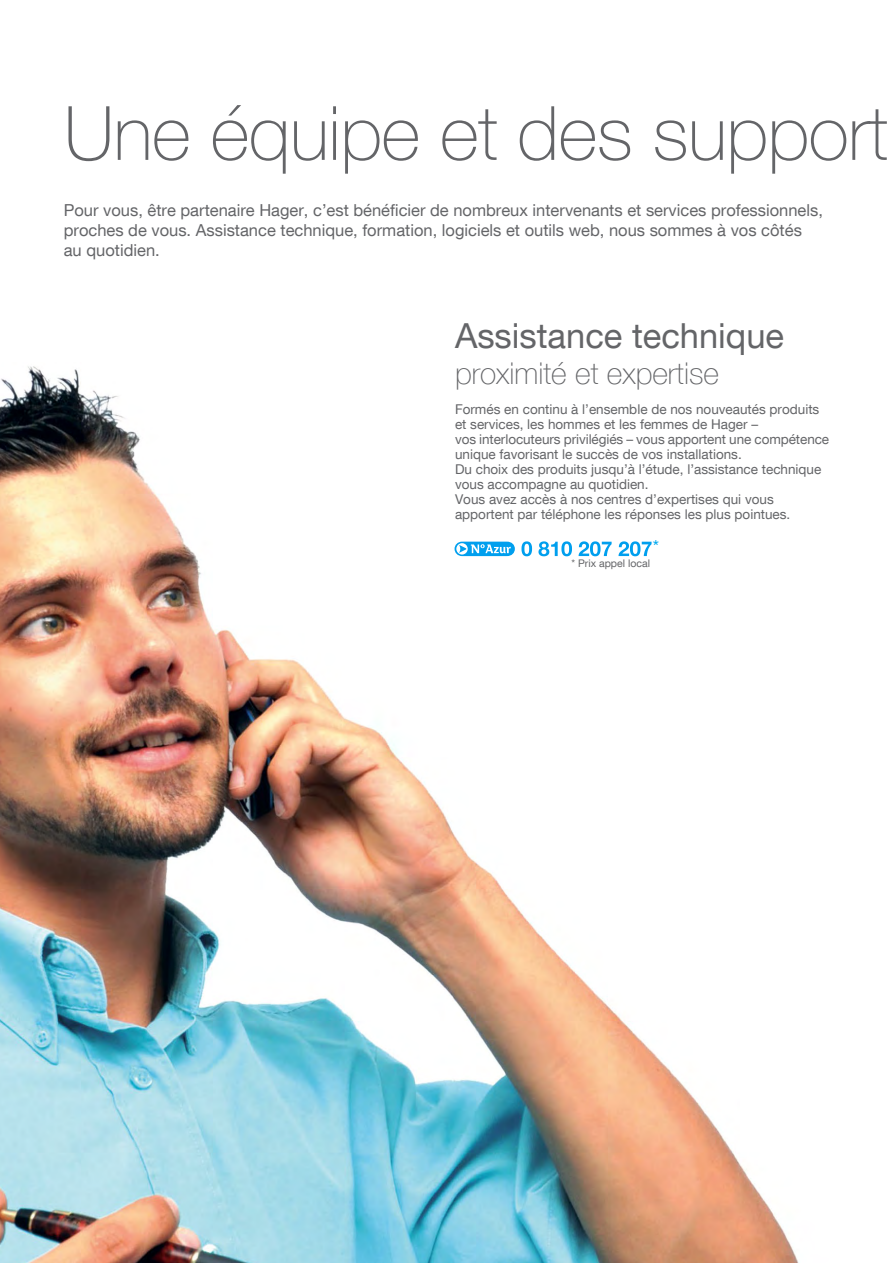
<style>
.page{position:relative;width:893px;height:1263px;background:#fff}
.page>*{position:absolute;margin:0;border:0;box-sizing:border-box;transform-origin:0 0}
.t1{font:100 75px "Helvetica Neue LT Com";letter-spacing:-.01em;color:#646568}
.t2{font:34.5px "Helvetica Neue LT Com";color:#646568}
.t3{font:100 30px "Helvetica Neue LT Com";color:#646568}
.t4{font:18px "Helvetica Neue LT Com";color:#00a9ef}
.t5{font:16.5px/19.8px "Helvetica Neue LT Com";color:#646568}
.t6{font:13.5px/15px "Helvetica Neue LT Com";color:#646568}
.t7{font:10.5px "Helvetica Neue LT Com";color:#646568}
</style>
<div class="page">
<img style="left:0;top:366px;width:799px;height:897px">
<svg style="left:453px;top:540px;width:63px;height:17px"></svg>
<svg style="left:455px;top:542px;width:60px;height:14px"></svg>
<svg style="left:521px;top:541px;width:11px;height:15px"></svg>
<svg style="left:538px;top:541px;width:34px;height:15px"></svg>
<svg style="left:579px;top:541px;width:33px;height:15px"></svg>
<svg style="left:618px;top:541px;width:34px;height:15px"></svg>
<h1 class="t1" style="left:64px;top:89px;width:826px">Une équipe et des support</h1>
<p class="t5" style="left:64px;top:200px;width:761px">Pour vous, être partenaire Hager, c’est bénéficier de nombreux intervenants et services professionnels, proches de vous. Assistance technique, formation, logiciels et outils web, nous sommes à vos côtés au quotidien.</p>
<h2 class="t2" style="left:455px;top:314px;width:331px">Assistance technique</h2>
<h3 class="t3" style="left:455px;top:355px;width:266px">proximité et expertise</h3>
<p class="t6" style="left:455px;top:401px;width:376px">Formés en continu à l’ensemble de nos nouveautés produits et services, les hommes et les femmes de Hager –<br>vos interlocuteurs privilégiés – vous apportent une compétence unique favorisant le succès de vos installations.<br>Du choix des produits jusqu’à l’étude, l’assistance technique vous accompagne au quotidien.<br>Vous avez accès à nos centres d’expertises qui vous apportent par téléphone les réponses les plus pointues.</p>
<h3 class="t4" style="left:653px;top:535px;width:8px">*</h3>
<p class="t7" style="left:571px;top:557px;width:80px">* Prix appel local</p>
</div>
